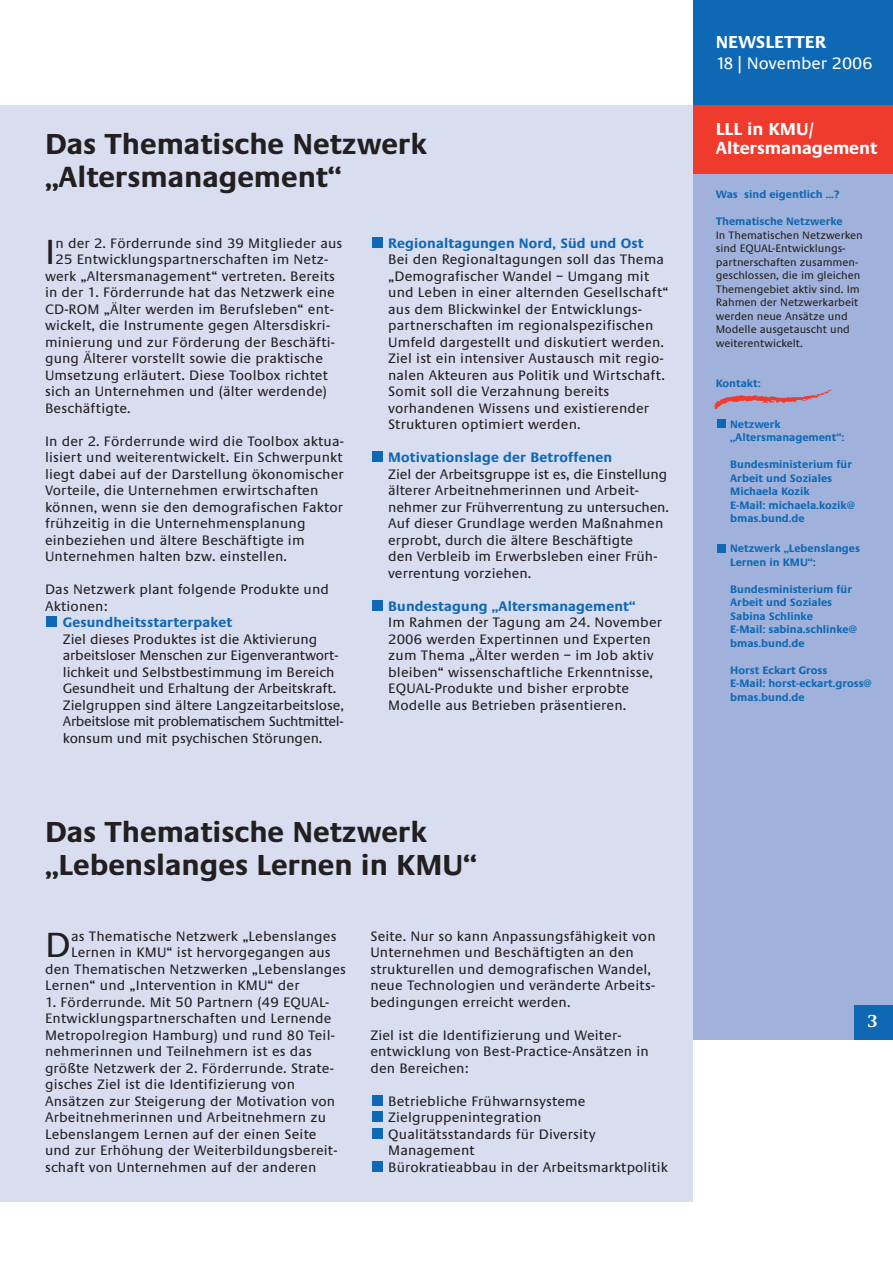
<style>
.page{position:relative;width:893px;height:1263px;background:#fff}
.page>*{position:absolute;margin:0;border:0;box-sizing:border-box;transform-origin:0 0}
.t1{font:36.3px "Praxis EF";color:#231f20}
.t2{font:700 30px/33px "Praxis EF";color:#231f20}
.t3{font:700 18px/19.5px "Praxis EF";color:#fff}
.t4{font:600 18px "Demos EF";color:#fff}
.t5{font:17.25px "Praxis EF";color:#fff}
.t6{font:14.25px/16.5px "Praxis EF";letter-spacing:.01em;color:#231f20}
.t7{font:700 14.25px "Praxis EF";letter-spacing:.01em;color:#0f68b3}
.t8{font:700 11.25px/13.5px "Praxis EF";color:#0f68b3}
.t9{font:11.25px/13.5px "Praxis EF";color:#231f20}
</style>
<div class="page">
<div style="left:0;top:105px;width:693px;height:1097px;background:#d8ddf0"></div>
<div style="left:693px;top:157px;width:200px;height:883px;background:#a0b2db"></div>
<div style="left:693px;top:0;width:200px;height:105px;background:#0f68b3"></div>
<div style="left:693px;top:105px;width:200px;height:68px;background:#ef3a2e"></div>
<div style="left:854px;top:1006px;width:39px;height:34px;background:#0f68b3"></div>
<div style="left:47px;top:616px;width:10px;height:11px;background:#0f68b3"></div>
<div style="left:372px;top:600px;width:10px;height:11px;background:#0f68b3"></div>
<div style="left:372px;top:451px;width:10px;height:11px;background:#0f68b3"></div>
<div style="left:372px;top:237px;width:10px;height:11px;background:#0f68b3"></div>
<div style="left:372px;top:1161px;width:10px;height:11px;background:#0f68b3"></div>
<div style="left:372px;top:1128px;width:10px;height:11px;background:#0f68b3"></div>
<div style="left:372px;top:1111px;width:10px;height:11px;background:#0f68b3"></div>
<div style="left:372px;top:1095px;width:10px;height:11px;background:#0f68b3"></div>
<div style="left:717px;top:544px;width:9px;height:8px;background:#0f68b3"></div>
<div style="left:717px;top:419px;width:9px;height:9px;background:#0f68b3"></div>
<svg style="left:714px;top:389px;width:118px;height:20px"></svg>
<h2 class="t2" style="left:45px;top:129px;width:384px">Das Thematische Netzwerk „Altersmanagement“</h2>
<h1 class="t1" style="left:45px;top:238px;width:12px">I</h1>
<p class="t6" style="left:56px;top:235px;width:288px">n der 2. Förderrunde sind 39 Mitglieder aus</p>
<p class="t6" style="left:56px;top:252px;width:274px">25 Entwicklungspartnerschaften im Netz-</p>
<p class="t6" style="left:45px;top:268px;width:292px">werk „Altersmanagement“ vertreten. Bereits</p>
<p class="t6" style="left:45px;top:285px;width:291px">in der 1. Förderrunde hat das Netzwerk eine</p>
<p class="t6" style="left:45px;top:301px;width:290px">CD-ROM „Älter werden im Berufsleben“ ent-</p>
<p class="t6" style="left:45px;top:318px;width:287px">wickelt, die Instrumente gegen Altersdiskri-</p>
<p class="t6" style="left:45px;top:334px;width:291px">minierung und zur Förderung der Beschäfti-</p>
<p class="t6" style="left:45px;top:351px;width:279px">gung Älterer vorstellt sowie die praktische</p>
<p class="t6" style="left:45px;top:367px;width:285px">Umsetzung erläutert. Diese Toolbox richtet</p>
<p class="t6" style="left:45px;top:384px;width:283px">sich an Unternehmen und (älter werdende)</p>
<p class="t6" style="left:45px;top:400px;width:87px">Beschäftigte.</p>
<p class="t6" style="left:45px;top:433px;width:300px">In der 2. Förderrunde wird die Toolbox aktua&shy;lisiert und weiterentwickelt. Ein Schwerpunkt liegt dabei auf der Darstellung ökonomischer Vorteile, die Unternehmen erwirtschaften können, wenn sie den demografischen Faktor frühzeitig in die Unternehmensplanung einbeziehen und ältere Beschäftigte im Unternehmen halten bzw. einstellen.</p>
<p class="t6" style="left:45px;top:582px;width:285px">Das Netzwerk plant folgende Produkte und<br>Aktionen:</p>
<p class="t7" style="left:63px;top:617px;width:171px">Gesundheitsstarterpaket</p>
<p class="t6" style="left:63px;top:631px;width:283px">Ziel dieses Produktes ist die Aktivierung arbeitsloser Menschen zur Eigenverantwort&shy;lichkeit und Selbstbestimmung im Bereich Gesundheit und Erhaltung der Arbeitskraft.<br>Zielgruppen sind ältere Langzeitarbeitslose, Arbeitslose mit problematischem Suchtmittel&shy;konsum und mit psychischen Störungen.</p>
<p class="t7" style="left:388px;top:237px;width:257px">Regionaltagungen Nord, Süd und Ost</p>
<p class="t6" style="left:388px;top:252px;width:282px">Bei den Regionaltagungen soll das Thema „Demografischer Wandel – Umgang mit und Leben in einer alternden Gesellschaft“ aus dem Blickwinkel der Entwicklungs&shy;partnerschaften im regionalspezifischen Umfeld dargestellt und diskutiert werden.<br>Ziel ist ein intensiver Austausch mit regio&shy;nalen Akteuren aus Politik und Wirtschaft.<br>Somit soll die Verzahnung bereits vorhandenen Wissens und existierender Strukturen optimiert werden.</p>
<p class="t7" style="left:388px;top:452px;width:225px">Motivationslage der Betroffenen</p>
<p class="t6" style="left:388px;top:466px;width:282px">Ziel der Arbeitsgruppe ist es, die Einstellung älterer Arbeitnehmerinnen und Arbeit&shy;nehmer zur Frühverrentung zu untersuchen.<br>Auf dieser Grundlage werden Maßnahmen erprobt, durch die ältere Beschäftigte<br>den Verbleib im Erwerbsleben einer Früh&shy;verrentung vorziehen.</p>
<p class="t7" style="left:388px;top:600px;width:249px">Bundestagung „Altersmanagement“</p>
<p class="t6" style="left:388px;top:615px;width:275px">Im Rahmen der Tagung am 24. November 2006 werden Expertinnen und Experten zum Thema „Älter werden – im Job aktiv bleiben“ wissenschaftliche Erkenntnisse, EQUAL-Produkte und bisher erprobte Modelle aus Betrieben präsentieren.</p>
<h2 class="t2" style="left:45px;top:817px;width:433px">Das Thematische Netzwerk „Lebenslanges Lernen in KMU“</h2>
<h1 class="t1" style="left:45px;top:931px;width:27px">D</h1>
<p class="t6" style="left:71px;top:928px;width:267px">as Thematische Netzwerk „Lebenslanges</p>
<p class="t6" style="left:71px;top:945px;width:261px">Lernen in KMU“ ist hervorgegangen aus</p>
<p class="t6" style="left:45px;top:961px;width:303px">den Thematischen Netzwerken „Lebenslanges</p>
<p class="t6" style="left:45px;top:978px;width:256px">Lernen“ und „Intervention in KMU“ der</p>
<p class="t6" style="left:45px;top:994px;width:294px">1. Förderrunde. Mit 50 Partnern (49 EQUAL-Entwicklungspartnerschaften und Lernende Metropolregion Hamburg) und rund 80 Teil&shy;nehmerinnen und Teilnehmern ist es das größte Netzwerk der 2. Förderrunde. Strate&shy;gisches Ziel ist die Identifizierung von Ansätzen zur Steigerung der Motivation von Arbeitnehmerinnen und Arbeitnehmern zu Lebenslangem Lernen auf der einen Seite und zur Erhöhung der Weiterbildungsbereit&shy;schaft von Unternehmen auf der anderen</p>
<p class="t6" style="left:370px;top:928px;width:287px">Seite. Nur so kann Anpassungsfähigkeit von Unternehmen und Beschäftigten an den strukturellen und demografischen Wandel, neue Technologien und veränderte Arbeits&shy;bedingungen erreicht werden.</p>
<p class="t6" style="left:370px;top:1027px;width:280px">Ziel ist die Identifizierung und Weiter&shy;entwicklung von Best-Practice-Ansätzen in den Bereichen:</p>
<p class="t6" style="left:388px;top:1093px;width:281px">Betriebliche Frühwarnsysteme<br>Zielgruppenintegration<br>Qualitätsstandards für Diversity<br>Management<br>Bürokratieabbau in der Arbeitsmarktpolitik</p>
<p class="t3" style="left:716px;top:33px;width:112px">NEWSLETTER</p>
<p class="t5" style="left:716px;top:57px;width:158px">18| November 2006</p>
<p class="t3" style="left:716px;top:120px;width:163px">LLL in KMU/<br>Altersmanagement</p>
<p class="t8" style="left:716px;top:189px;width:125px">Was sind eigentlich ...?</p>
<p class="t8" style="left:716px;top:216px;width:128px">Thematische Netzwerke</p>
<p class="t9" style="left:716px;top:229px;width:148px">In Thematischen Netzwerken sind EQUAL-Entwicklungs&shy;partnerschaften zusammen&shy;geschlossen, die im gleichen<br>Themengebiet aktiv sind. Im<br>Rahmen der Netzwerkarbeit werden neue Ansätze und<br>Modelle ausgetauscht und weiterentwickelt.</p>
<p class="t8" style="left:716px;top:378px;width:46px">Kontakt:</p>
<p class="t8" style="left:730px;top:418px;width:116px">Netzwerk „Altersmanagement“:</p>
<p class="t8" style="left:730px;top:459px;width:126px">Bundesministerium für<br>Arbeit und Soziales<br>Michaela Kozik<br>E-Mail: michaela.kozik@ bmas.bund.de</p>
<p class="t8" style="left:730px;top:543px;width:131px">Netzwerk „Lebenslanges<br>Lernen in KMU“:</p>
<p class="t8" style="left:730px;top:583px;width:128px">Bundesministerium für<br>Arbeit und Soziales<br>Sabina Schlinke<br>E-Mail: sabina.schlinke@ bmas.bund.de</p>
<p class="t8" style="left:730px;top:664px;width:143px">Horst Eckart Gross<br>E-Mail: horst-eckart.gross@ bmas.bund.de</p>
<p class="t4" style="left:867px;top:1014px;width:12px">3</p>
</div>
